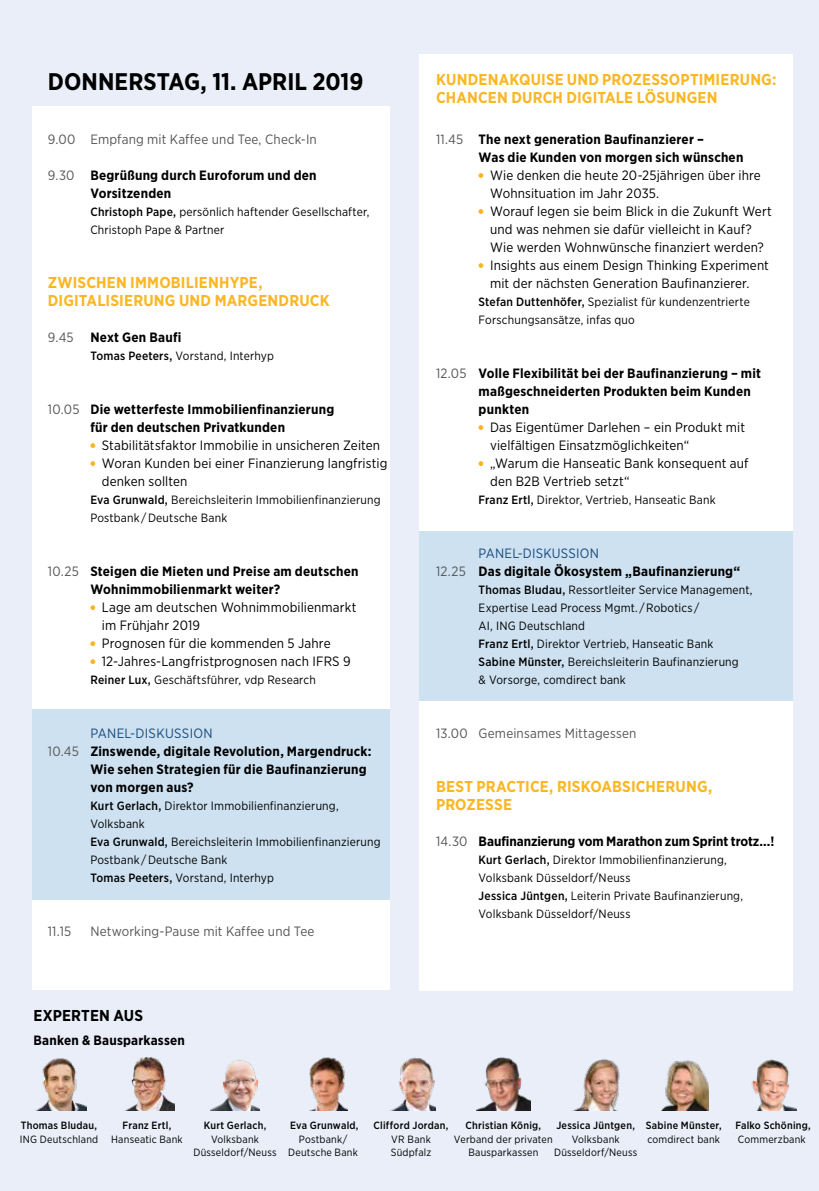
<style>
.page{position:relative;width:819px;height:1191px;background:#e9eef9}
.page>*{position:absolute;margin:0;border:0;box-sizing:border-box;transform-origin:0 0}
.t1{font:700 24px "Gotham Narrow";color:#000}
.t2{font:700 15.75px/18px "Gotham Narrow";letter-spacing:.01em;color:#fab725}
.t3{font:700 15.75px "Gotham Narrow";letter-spacing:.01em;color:#000}
.t4{font:13.5px/18px "Gotham Narrow";letter-spacing:.01em;color:#000}
.t5{font:700 13.5px/18px "Gotham Narrow";letter-spacing:.015em;color:#000}
.t6{font:13.5px "Gotham Narrow";letter-spacing:.01em;color:#575756}
.t7{font:700 13.5px "Gotham Narrow";letter-spacing:-.005em;color:#000}
.t8{font:13.5px "Gotham Narrow";letter-spacing:.025em;color:#1a4b7e}
.t9{font:12px/18px "Gotham Narrow";letter-spacing:.015em;color:#000}
.t10{font:10.5px/13.5px "Gotham Narrow";letter-spacing:.02em;color:#000;text-align:center}
.t11{font:500 10.5px "Gotham Narrow";letter-spacing:.025em;color:#000}
.s1{font-weight:400;color:#575756}
.s2{font-weight:500}
.s3{font-weight:400;color:#1a4b7e}
</style>
<div class="page">
<div style="left:32px;top:107px;width:357px;height:883px;background:#fff"></div>
<div style="left:419px;top:54px;width:373px;height:936px;background:#fff"></div>
<div style="left:32px;top:709px;width:357px;height:191px;background:#cde1f0"></div>
<div style="left:419px;top:531px;width:373px;height:170px;background:#cde1f0"></div>
<svg style="left:90px;top:443px;width:5px;height:5px"></svg>
<svg style="left:90px;top:461px;width:5px;height:5px"></svg>
<svg style="left:90px;top:605px;width:5px;height:5px"></svg>
<svg style="left:90px;top:641px;width:5px;height:5px"></svg>
<svg style="left:90px;top:659px;width:5px;height:5px"></svg>
<svg style="left:478px;top:173px;width:5px;height:5px"></svg>
<svg style="left:478px;top:209px;width:5px;height:5px"></svg>
<svg style="left:478px;top:263px;width:5px;height:5px"></svg>
<svg style="left:478px;top:425px;width:5px;height:5px"></svg>
<svg style="left:478px;top:461px;width:5px;height:5px"></svg>
<img style="left:36px;top:1058px;width:50px;height:52px">
<img style="left:126px;top:1057px;width:48px;height:53px">
<img style="left:309px;top:1057px;width:39px;height:53px">
<img style="left:210px;top:1060px;width:50px;height:50px">
<img style="left:391px;top:1057px;width:45px;height:53px">
<img style="left:574px;top:1059px;width:46px;height:51px">
<img style="left:476px;top:1057px;width:54px;height:53px">
<img style="left:662px;top:1060px;width:46px;height:50px">
<img style="left:751px;top:1059px;width:45px;height:51px">
<h1 class="t1" style="left:48px;top:66px;width:317px">DONNERSTAG, 11. APRIL 2019</h1>
<p class="t6" style="left:48px;top:131px;width:270px">9.00 Empfang mit Kaffee und Tee, Check-In</p>
<p class="t5" style="left:90px;top:166px;width:228px;text-indent:-43px"><span class="s1">9.30</span> Begrüßung durch Euroforum und den<br>Vorsitzenden</p>
<p class="t9" style="left:90px;top:203px;width:280px"><span class="s2">Christoph Pape,</span> persönlich haftender Gesellschafter,<br>Christoph Pape &amp; Partner</p>
<h2 class="t2" style="left:48px;top:273px;width:283px">ZWISCHEN IMMOBILIENHYPE,<br>DIGITALISIERUNG UND MARGENDRUCK</h2>
<p class="t5" style="left:48px;top:328px;width:135px"><span class="s1">9.45</span> Next Gen Baufi</p>
<p class="t9" style="left:90px;top:347px;width:185px"><span class="s2">Tomas Peeters,</span> Vorstand, Interhyp</p>
<p class="t5" style="left:48px;top:400px;width:288px;text-align:center"><span class="s1">10.05</span> Die wetterfeste Immobilienfinanzierung für den deutschen Privatkunden</p>
<p class="t4" style="left:102px;top:436px;width:287px">Stabilitätsfaktor Immobilie in unsicheren Zeiten<br>Woran Kunden bei einer Finanzierung langfristig denken sollten</p>
<p class="t9" style="left:90px;top:491px;width:292px"><span class="s2">Eva Grunwald,</span> Bereichsleiterin Immobilienfinanzierung<br>Postbank / Deutsche Bank</p>
<p class="t5" style="left:90px;top:562px;width:269px;text-indent:-43px"><span class="s1">10.25</span> Steigen die Mieten und Preise am deutschen<br>Wohnimmobilienmarkt weiter?</p>
<p class="t4" style="left:102px;top:598px;width:256px">Lage am deutschen Wohnimmobilienmarkt im Frühjahr 2019<br>Prognosen für die kommenden 5 Jahre 12-Jahres-Langfristprognosen nach IFRS 9</p>
<p class="t9" style="left:90px;top:671px;width:227px"><span class="s2">Reiner Lux,</span> Geschäftsführer, vdp Research</p>
<p class="t8" style="left:90px;top:725px;width:124px">PANEL-DISKUSSION</p>
<p class="t5" style="left:48px;top:742px;width:325px"><span class="s1">10.45</span> Zinswende, digitale Revolution, Margendruck:</p>
<p class="t5" style="left:90px;top:760px;width:278px">Wie sehen Strategien für die Baufinanzierung</p>
<p class="t5" style="left:90px;top:778px;width:105px">von morgen aus?</p>
<p class="t9" style="left:90px;top:797px;width:292px"><span class="s2">Kurt Gerlach,</span> Direktor Immobilienfinanzierung, Volksbank<br><span class="s2">Eva Grunwald,</span> Bereichsleiterin Immobilienfinanzierung Postbank / Deutsche Bank<br><span class="s2">Tomas Peeters,</span> Vorstand, Interhyp</p>
<p class="t6" style="left:48px;top:923px;width:25px">11.15</p>
<p class="t6" style="left:90px;top:923px;width:226px">Networking-Pause mit Kaffee und Tee</p>
<h2 class="t3" style="left:34px;top:1005px;width:111px">EXPERTEN AUS</h2>
<p class="t5" style="left:34px;top:1030px;width:153px">Banken &amp; Bausparkassen</p>
<h2 class="t2" style="left:436px;top:70px;width:342px">KUNDENAKQUISE UND PROZESSOPTIMIERUNG:<br>CHANCEN DURCH DIGITALE LÖSUNGEN</h2>
<p class="t5" style="left:478px;top:130px;width:266px;text-indent:-43px"><span class="s1">11.45</span> The next generation Baufinanzierer –<br>Was die Kunden von morgen sich wünschen</p>
<p class="t4" style="left:490px;top:166px;width:283px">Wie denken die heute 20-25jährigen über ihre Wohnsituation im Jahr 2035.<br>Worauf legen sie beim Blick in die Zukunft Wert und was nehmen sie dafür vielleicht in Kauf?<br>Wie werden Wohnwünsche finanziert werden?<br>Insights aus einem Design Thinking Experiment mit der nächsten Generation Baufinanzierer.</p>
<p class="t9" style="left:478px;top:293px;width:273px"><span class="s2">Stefan Duttenhöfer,</span> Spezialist für kundenzentrierte<br>Forschungsansätze, infas quo</p>
<p class="t5" style="left:478px;top:364px;width:284px;text-indent:-43px"><span class="s1">12.05</span> Volle Flexibilität bei der Baufinanzierung – mit maßgeschneiderten Produkten beim Kunden punkten</p>
<p class="t4" style="left:490px;top:418px;width:260px">Das Eigentümer Darlehen – ein Produkt mit vielfältigen Einsatzmöglichkeiten“<br>„Warum die Hanseatic Bank konsequent auf den B2B Vertrieb setzt“</p>
<p class="t9" style="left:478px;top:491px;width:238px"><span class="s2">Franz Ertl,</span> Direktor, Vertrieb, Hanseatic Bank</p>
<p class="t5" style="left:436px;top:544px;width:306px;text-indent:43px"><span class="s3">PANEL-DISKUSSION<br></span><span class="s1">12.25</span> Das digitale Ökosystem „Baufinanzierung“</p>
<p class="t9" style="left:478px;top:581px;width:275px"><span class="s2">Thomas Bludau,</span> Ressortleiter Service Management, Expertise Lead Process Mgmt. / Robotics /<br>AI, ING Deutschland<br><span class="s2">Franz Ertl,</span> Direktor Vertrieb, Hanseatic Bank <span class="s2">Sabine Münster,</span> Bereichsleiterin Baufinanzierung<br>&amp; Vorsorge, comdirect bank</p>
<p class="t6" style="left:436px;top:725px;width:202px">13.00 Gemeinsames Mittagessen</p>
<h2 class="t2" style="left:436px;top:777px;width:277px">BEST PRACTICE, RISKOABSICHERUNG,<br>PROZESSE</h2>
<p class="t7" style="left:436px;top:833px;width:340px"><span class="s1">14.30</span> Baufinanzierung vom Marathon zum Sprint trotz...!</p>
<p class="t9" style="left:478px;top:851px;width:266px"><span class="s2">Kurt Gerlach,</span> Direktor Immobilienfinanzierung, Volksbank Düsseldorf/Neuss<br><span class="s2">Jessica Jüntgen,</span> Leiterin Private Baufinanzierung, Volksbank Düsseldorf/Neuss</p>
<p class="t11" style="left:21px;top:1118px;width:78px">Thomas Bludau,</p>
<p class="t10" style="left:20px;top:1131px;width:80px">ING Deutschland</p>
<p class="t11" style="left:123px;top:1118px;width:50px">Franz Ertl,</p>
<p class="t10" style="left:111px;top:1131px;width:73px">Hanseatic Bank</p>
<p class="t11" style="left:204px;top:1118px;width:64px">Kurt Gerlach,</p>
<p class="t10" style="left:193px;top:1131px;width:85px">Volksbank<br>Düsseldorf/Neuss</p>
<p class="t11" style="left:290px;top:1118px;width:70px">Eva Grunwald,</p>
<p class="t10" style="left:288px;top:1131px;width:71px">Postbank/<br>Deutsche Bank</p>
<p class="t11" style="left:373px;top:1118px;width:76px">Clifford Jordan,</p>
<p class="t10" style="left:391px;top:1131px;width:42px;text-align:left">VR Bank<br>Südpfalz</p>
<p class="t11" style="left:465px;top:1118px;width:77px">Christian König,</p>
<p class="t10" style="left:454px;top:1131px;width:100px">Verband der privaten<br>Bausparkassen</p>
<p class="t11" style="left:556px;top:1118px;width:80px">Jessica Jüntgen,</p>
<p class="t10" style="left:554px;top:1131px;width:85px">Volksbank<br>Düsseldorf/Neuss</p>
<p class="t11" style="left:645px;top:1118px;width:77px">Sabine Münster,</p>
<p class="t10" style="left:647px;top:1131px;width:74px">comdirect bank</p>
<p class="t11" style="left:735px;top:1118px;width:77px">Falko Schöning,</p>
<p class="t10" style="left:737px;top:1131px;width:69px">Commerzbank</p>
</div>
